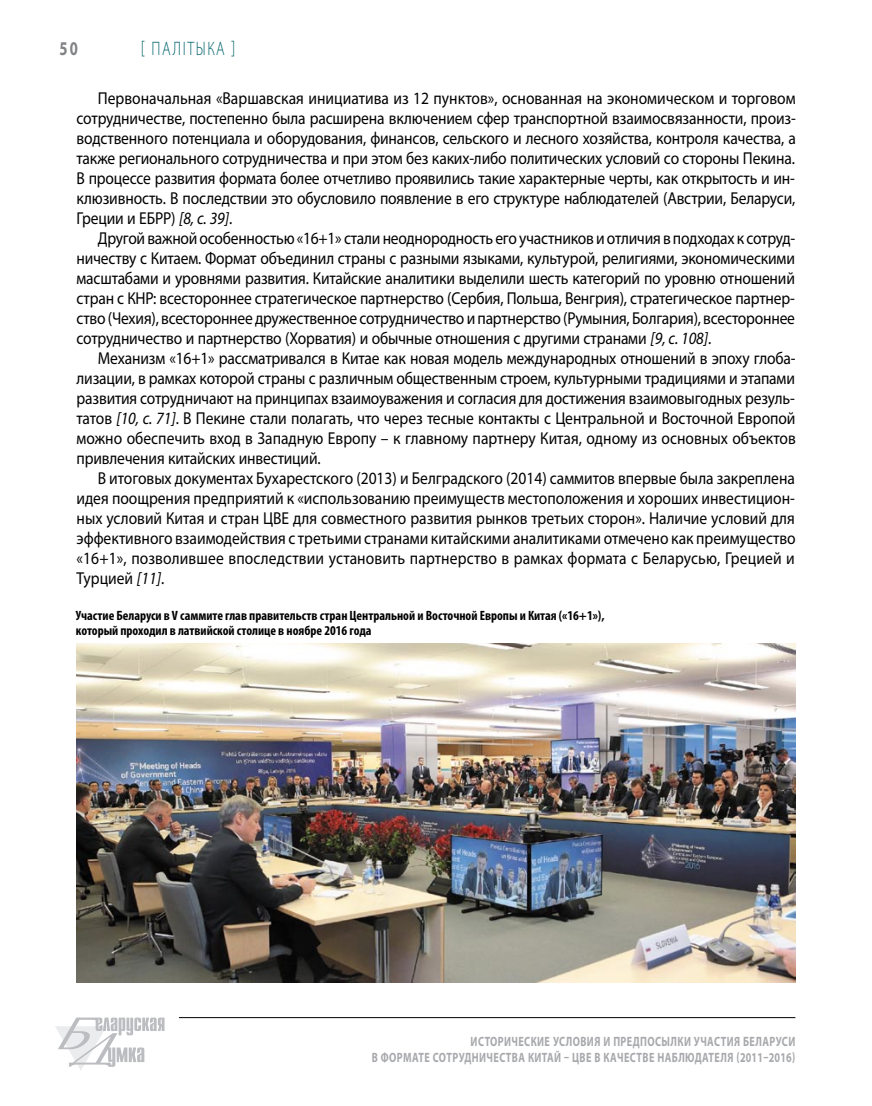
<style>
.page{position:relative;width:872px;height:1106px;background:#fff}
.page>*{position:absolute;margin:0;border:0;box-sizing:border-box;transform-origin:0 0}
.t1{font:300 19.5px "Myriad Pro";letter-spacing:.11em;color:#00636d;scale:.75 1}
.t2{font:700 19.5px "Myriad Pro";color:#808285;scale:.75 1}
.t3{font:17.25px/20px "Myriad Pro";letter-spacing:-.01em;color:#000;text-align:justify;scale:.9 1}
.t4{font:700 condensed 13.5px/15px "Myriad Pro";color:#000}
.t5{font:700 13.5px/16.2px "Myriad Pro";letter-spacing:.04em;color:#a7a9ac;text-align:right;scale:.75 1}
.s1{font-style:italic}
</style>
<div class="page">
<hr style="left:179px;top:1017px;width:616px;height:1px;background:#000">
<svg style="left:55px;top:1017px;width:109px;height:53px"></svg>
<img style="left:77px;top:643px;width:718px;height:339px">
<p class="t1" style="left:141px;top:38px;width:127px">[ Палітыка ]</p>
<p class="t2" style="left:60px;top:36px;width:26px">50</p>
<p class="t3" style="left:77px;top:88px;width:801px;text-indent:21px">Первоначальная «Варшавская инициатива из 12 пунктов», основанная на экономическом и торговом сотрудничестве, постепенно была расширена включением сфер транспортной взаимосвязанности, произ&shy;водственного потенциала и оборудования, финансов, сельского и лесного хозяйства, контроля качества, а также регионального сотрудничества и при этом без каких-либо политических условий со стороны Пекина.<br>В процессе развития формата более отчетливо проявились такие характерные черты, как открытость и ин&shy;клюзивность. В последствии это обусловило появление в его структуре наблюдателей (Австрии, Беларуси, Греции и ЕБРР) <span class="s1">[8, с. 39]</span>.</p>
<p class="t3" style="left:77px;top:228px;width:800px;text-indent:21px">Другой важной особенностью «16+1» стали неоднородность его участников и отличия в подходах к сотруд&shy;ничеству с Китаем. Формат объединил страны с разными языками, культурой, религиями, экономическими масштабами и уровнями развития. Китайские аналитики выделили шесть категорий по уровню отношений стран с КНР: всестороннее стратегическое партнерство (Сербия, Польша, Венгрия), стратегическое партнер&shy;ство (Чехия), всестороннее дружественное сотрудничество и партнерство (Румыния, Болгария), всестороннее сотрудничество и партнерство (Хорватия) и обычные отношения с другими странами <span class="s1">[9, с. 108]</span>.</p>
<p class="t3" style="left:77px;top:348px;width:800px;text-indent:21px">Механизм «16+1» рассматривался в Китае как новая модель международных отношений в эпоху глоба&shy;лизации, в рамках которой страны с различным общественным строем, культурными традициями и этапами развития сотрудничают на принципах взаимоуважения и согласия для достижения взаимовыгодных резуль&shy;татов <span class="s1">[10, с. 71]</span>. В Пекине стали полагать, что через тесные контакты с Центральной и Восточной Европой можно обеспечить вход в Западную Европу – к главному партнеру Китая, одному из основных объектов привлечения китайских инвестиций.</p>
<p class="t3" style="left:77px;top:468px;width:800px;text-indent:21px">В итоговых документах Бухарестского (2013) и Белградского (2014) саммитов впервые была закреплена идея поощрения предприятий к «использованию преимуществ местоположения и хороших инвестицион&shy;ных условий Китая и стран ЦВЕ для совместного развития рынков третьих сторон». Наличие условий для эффективного взаимодействия с третьими странами китайскими аналитиками отмечено как преимущество «16+1», позволившее впоследствии установить партнерство в рамках формата с Беларусью, Грецией и Турцией <span class="s1">[11]</span>.</p>
<p class="t4" style="left:76px;top:607px;width:530px">Участие Беларуси в V саммите глав правительств стран Центральной и Восточной Европы и Китая («16+1»), который проходил в латвийской столице в ноябре 2016 года</p>
<p class="t5" style="left:372px;top:1032px;width:566px">Исторические условия и предпосылки участия Беларуси<br>в формате сотрудничества Китай – ЦВЕ в качестве наблюдателя (2011–2016)</p>
</div>
